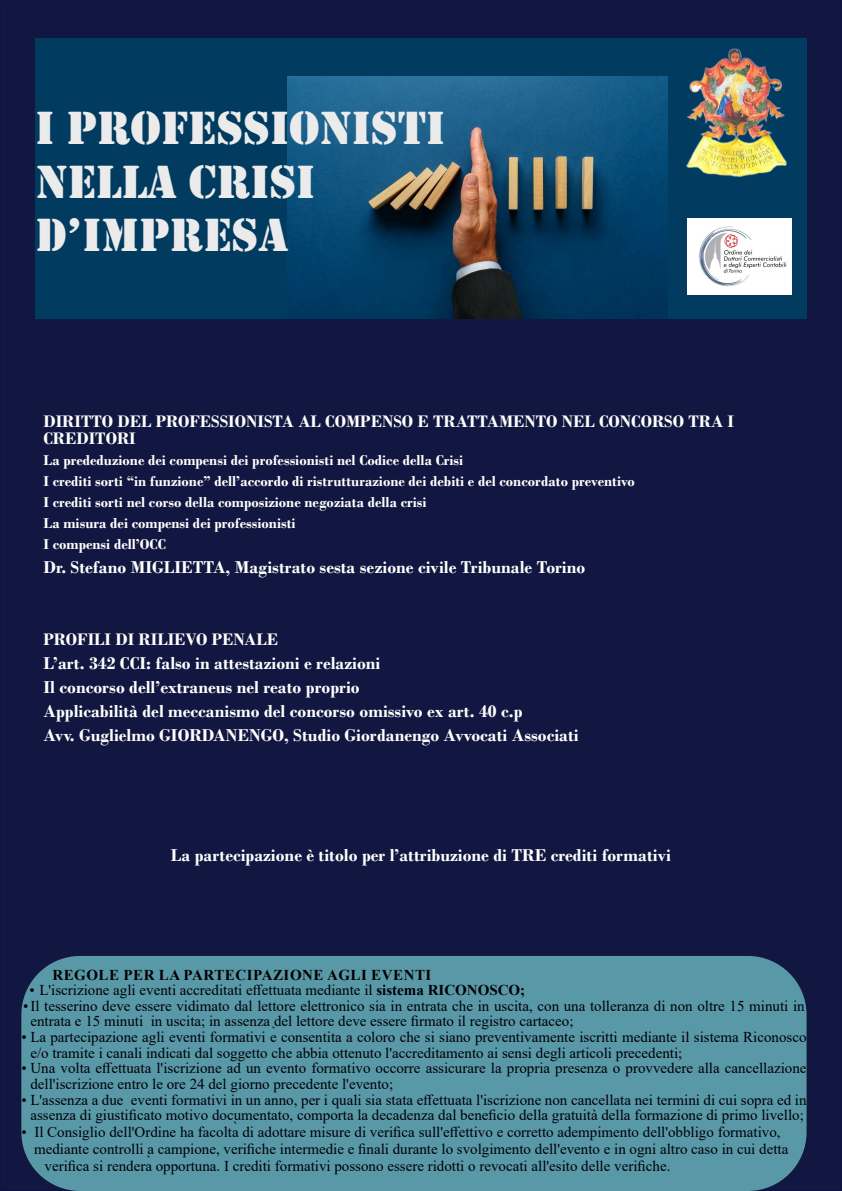
<style>
.page{position:relative;width:842px;height:1191px;background:#111740}
.page>*{position:absolute;margin:0;border:0;box-sizing:border-box;transform-origin:0 0}
.t1{font:48px/53.5px "Stencil";color:#ebebeb}
.t2{font:700 18px/24px "Bodoni";color:#fff}
.t3{font:700 17.5px/17.5px "Bodoni";color:#fff}
.t4{font:15px/15.7px "Times New Roman";color:#000007}
.t5{font:700 15px/21px "Bodoni";color:#fff}
.t6{font:700 15px "Times New Roman";letter-spacing:.035em;color:#000}
.s1{font-weight:700}
</style>
<div class="page">
<div style="left:21px;top:956px;width:785px;height:235px;background:#5998a6;border-radius:59px"></div>
<div style="left:35px;top:38px;width:771px;height:281px;background:#013b60"></div>
<img style="left:287px;top:76px;width:380px;height:243px">
<img style="left:686px;top:48px;width:101px;height:129px">
<img style="left:687px;top:219px;width:104px;height:75px">
<h1 class="t1" style="left:35px;top:101px;width:411px">I PROFESSIONISTI<br>NELLA CRISI<br>D’IMPRESA</h1>
<p class="t3" style="left:44px;top:414px;width:692px">DIRITTO DEL PROFESSIONISTA AL COMPENSO E TRATTAMENTO NEL CONCORSO TRA I<br>CREDITORI</p>
<p class="t5" style="left:44px;top:452px;width:593px">La prededuzione dei compensi dei professionisti nel Codice della Crisi<br>I crediti sorti “in funzione” dell’accordo di ristrutturazione dei debiti e del concordato preventivo I crediti sorti nel corso della composizione negoziata della crisi<br>La misura dei compensi dei professionisti<br>I compensi dell’OCC</p>
<p class="t2" style="left:44px;top:558px;width:543px">Dr. Stefano MIGLIETTA, Magistrato sesta sezione civile Tribunale Torino</p>
<p class="t3" style="left:44px;top:632px;width:236px">PROFILI DI RILIEVO PENALE</p>
<p class="t2" style="left:44px;top:653px;width:537px">L’art. 342 CCI: falso in attestazioni e relazioni<br>Il concorso dell’extraneus nel reato proprio<br>Applicabilità del meccanismo del concorso omissivo ex art. 40 c.p<br>Avv. Guglielmo GIORDANENGO, Studio Giordanengo Avvocati Associati</p>
<p class="t2" style="left:171px;top:845px;width:502px">La partecipazione è titolo per l’attribuzione di TRE crediti formativi</p>
<p class="t6" style="left:52px;top:969px;width:380px">REGOLE PER LA PARTECIPAZIONE AGLI EVENTI</p>
<p class="t4" style="left:30px;top:983px;width:497px">• L'iscrizione agli eventi accreditati effettuata mediante il <span class="s1">sistema RICONOSCO;</span></p>
<p class="t4" style="left:30px;top:999px;width:776px;text-indent:-7px">• Il tesserino deve essere vidimato dal lettore elettronico sia in entrata che in uscita, con una tolleranza di non oltre 15 minuti in entrata e 15 minuti in uscita; in assenza del lettore deve essere firmato il registro cartaceo;</p>
<p class="t4" style="left:30px;top:1030px;width:778px;text-indent:-9px">• La partecipazione agli eventi formativi è consentita a coloro che si siano preventivamente iscritti mediante il sistema Riconosco e/o tramite i canali indicati dal soggetto che abbia ottenuto l'accreditamento ai sensi degli articoli precedenti;</p>
<p class="t4" style="left:30px;top:1062px;width:778px;text-indent:-9px">• Una volta effettuata l'iscrizione ad un evento formativo occorre assicurare la propria presenza o provvedere alla cancellazione dell'iscrizione entro le ore 24 del giorno precedente l'evento;</p>
<p class="t4" style="left:21px;top:1093px;width:787px;text-align:center">• L'assenza a due eventi formativi in un anno, per i quali sia stata effettuata l'iscrizione non cancellata nei termini di cui sopra ed in assenza di giustificato motivo documentato, comporta la decadenza dal beneficio della gratuità della formazione di primo livello;</p>
<p class="t4" style="left:22px;top:1125px;width:760px">• Il Consiglio dell'Ordine ha facoltà di adottare misure di verifica sull'effettivo e corretto adempimento dell'obbligo formativo,</p>
<p class="t4" style="left:34px;top:1142px;width:756px">mediante controlli a campione, verifiche intermedie e finali durante lo svolgimento dell'evento e in ogni altro caso in cui detta</p>
<p class="t4" style="left:45px;top:1159px;width:627px">verifica si renderà opportuna. I crediti formativi possono essere ridotti o revocati all'esito delle verifiche.</p>
</div>
